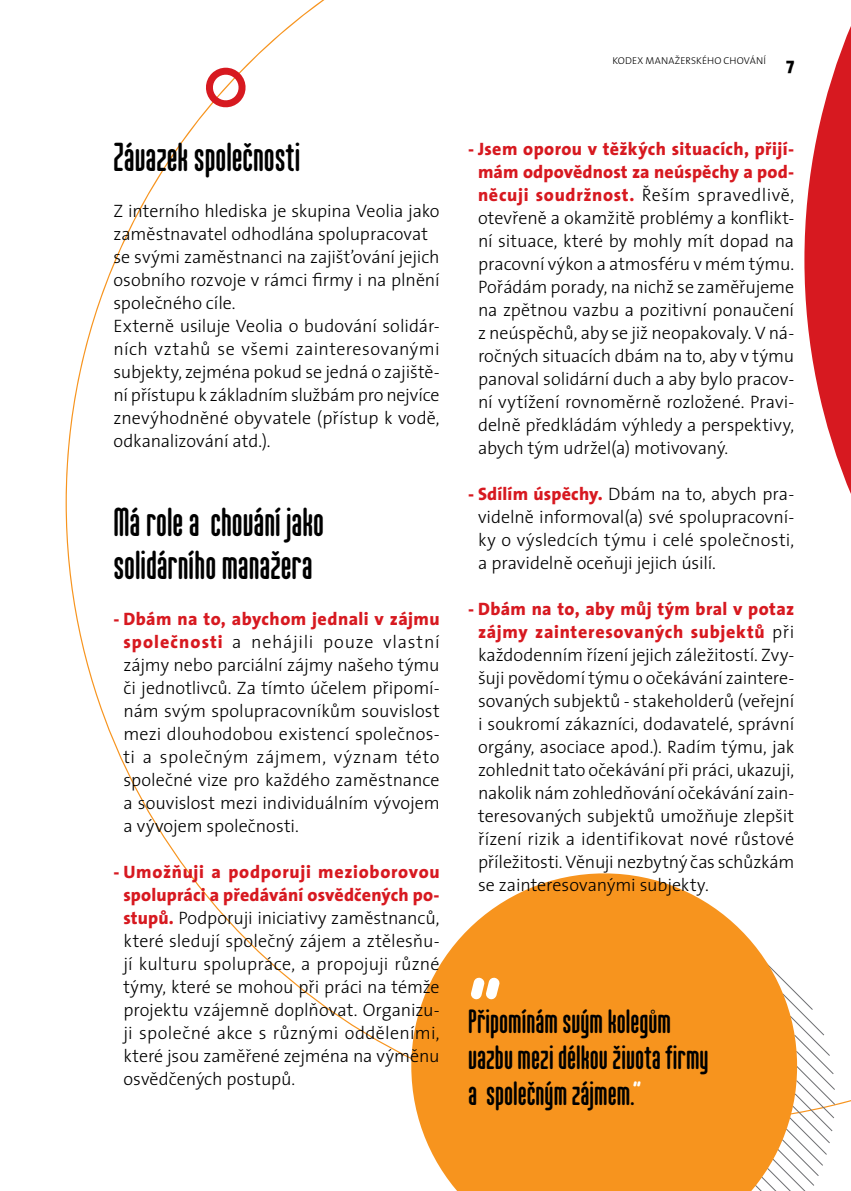
<style>
.page{position:relative;width:851px;height:1191px;background:#fff}
.page>*{position:absolute;margin:0;border:0;box-sizing:border-box;transform-origin:0 0}
.t1{font:120px "Marten";color:#fff}
.t2{font:36px/43.2px "Marten";color:#000}
.t3{font:30px/36px "Marten";color:#000}
.t4{font:300 18px/23px "The Sans 3";letter-spacing:-.005em;color:#000;text-align:justify}
.t5{font:800 18px/23px "The Sans 8";letter-spacing:.025em;color:#d71920;text-align:center}
.t6{font:800 18px "The Sans 8";color:#000}
.t7{font:300 10px "The Sans 3";letter-spacing:.015em;color:#000}
.s1{font-family:"The Sans 8";font-weight:800;color:#d71920}
.s2{font-family:"The Sans 3";font-weight:300;color:#000}
.s3{color:#fff}
</style>
<div class="page">
<svg style="left:206px;top:68px;width:40px;height:41px"></svg>
<svg style="left:797px;top:993px;width:37px;height:198px"></svg>
<svg style="left:411px;top:873px;width:386px;height:318px;fill:#f7941e"></svg>
<svg style="left:804px;top:28px;width:46px;height:464px"></svg>
<h2 class="t2" style="left:113px;top:134px;width:188px">Závazek společnosti</h2>
<p class="t4" style="left:113px;top:198px;width:328px;text-align:left">Z interního hlediska je skupina Veolia jako zaměstnavatel odhodlána spolupracovat se svými zaměstnanci na zajišťování jejich osobního rozvoje v rámci firmy i na plnění společného cíle.<br>Externě usiluje Veolia o budování solidár&shy;ních vztahů se všemi zainteresovanými subjekty, zejména pokud se jedná o zajiště&shy;ní přístupu k základním službám pro nejvíce znevýhodněné obyvatele (přístup k vodě, odkanalizování atd.).</p>
<h2 class="t2" style="left:113px;top:500px;width:212px">Má role a chování jako solidárního manažera</h2>
<p class="t5" style="left:113px;top:607px;width:327px">- Dbám na to, abychom jednali v zájmu</p>
<p class="t4" style="left:123px;top:630px;width:318px"><span class="s1">společnosti</span> a nehájili pouze vlastní zájmy nebo parciální zájmy našeho týmu či jednotlivců. Za tímto účelem připomí&shy;nám svým spolupracovníkům souvislost mezi dlouhodobou existencí společnos&shy;ti a společným zájmem, význam této společné vize pro každého zaměstnance a souvislost mezi individuálním vývojem a vývojem společnosti.</p>
<p class="t5" style="left:113px;top:860px;width:327px">- Umožňuji a podporuji mezioborovou spolupráci a předávání osvědčených po-</p>
<p class="t4" style="left:123px;top:906px;width:318px"><span class="s1">stupů.</span> Podporuji iniciativy zaměstnanců, které sledují společný zájem a ztělesňu&shy;jí kulturu spolupráce, a propojuji různé týmy, které se mohou při práci na témže projektu vzájemně doplňovat. Organizu&shy;ji společné akce s různými odděleními, které jsou zaměřené zejména na výměnu osvědčených postupů.</p>
<p class="t7" style="left:612px;top:52px;width:155px">Kodex manažerského chování</p>
<p class="t6" style="left:785px;top:48px;width:10px">7</p>
<p class="t5" style="left:468px;top:137px;width:327px">- Jsem oporou v těžkých situacích, přijí&shy;mám odpovědnost za neúspěchy a pod&shy;něcuji soudržnost. <span class="s2">Řeším spravedlivě,</span></p>
<p class="t4" style="left:478px;top:206px;width:318px">otevřeně a okamžitě problémy a konflikt&shy;ní situace, které by mohly mít dopad na pracovní výkon a atmosféru v mém týmu.<br>Pořádám porady, na nichž se zaměřujeme na zpětnou vazbu a pozitivní ponaučení z neúspěchů, aby se již neopakovaly. V ná&shy;ročných situacích dbám na to, aby v týmu panoval solidární duch a aby bylo pracov&shy;ní vytížení rovnoměrně rozložené. Pravi&shy;delně předkládám výhledy a perspektivy, abych tým udržel(a) motivovaný.</p>
<p class="t4" style="left:478px;top:482px;width:317px;text-indent:-10px"><span class="s1">- Sdílím úspěchy.</span> Dbám na to, abych pra&shy;videlně informoval(a) své spolupracovní&shy;ky o výsledcích týmu i celé společnosti, a pravidelně oceňuji jejich úsilí.</p>
<p class="t5" style="left:468px;top:597px;width:327px">- Dbám na to, aby můj tým bral v potaz zájmy zainteresovaných subjektů <span class="s2">při</span></p>
<p class="t4" style="left:478px;top:643px;width:318px">každodenním řízení jejich záležitostí. Zvy&shy;šuji povědomí týmu o očekávání zaintere&shy;sovaných subjektů - stakeholderů (veřejní i soukromí zákazníci, dodavatelé, správní orgány, asociace apod.). Radím týmu, jak zohlednit tato očekávání při práci, ukazuji, nakolik nám zohledňování očekávání zain&shy;teresovaných subjektů umožňuje zlepšit řízení rizik a identifikovat nové růstové příležitosti. Věnuji nezbytný čas schůzkám se zainteresovanými subjekty.</p>
<h1 class="t1" style="left:468px;top:869px;width:36px">„</h1>
<h3 class="t3" style="left:468px;top:1002px;width:242px">Připomínám svým kolegům vazbu mezi délkou života firmy a společným zájmem.<span class="s3">“</span></h3>
</div>
